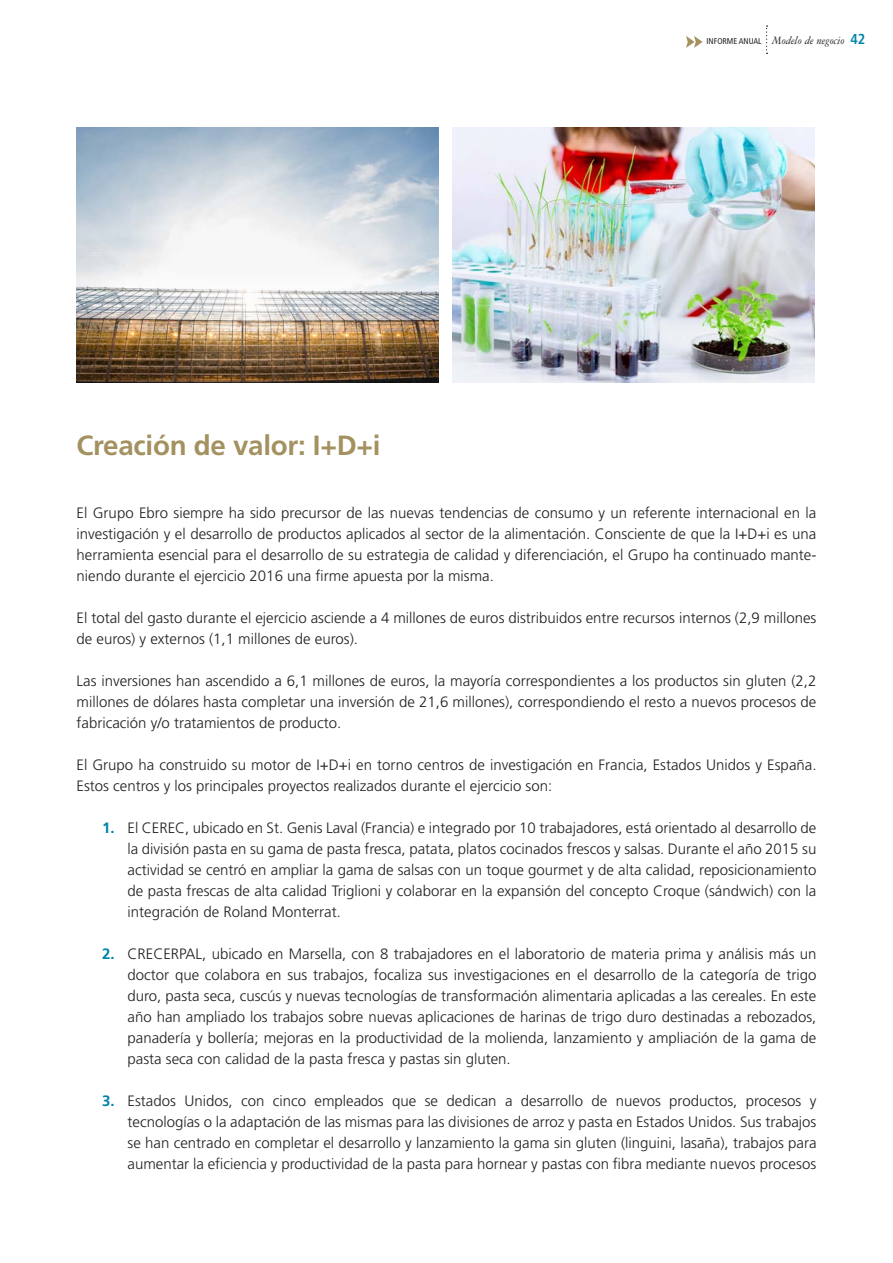
<style>
.page{position:relative;width:893px;height:1263px;background:#fff}
.page>*{position:absolute;margin:0;border:0;box-sizing:border-box;transform-origin:0 0}
.Titulares{font:700 27.75px "Frutiger LT Std";letter-spacing:-.01em;color:#a3915f}
.t1{font:300 15px/21px "Frutiger LT Std";color:#231f20;text-align:justify}
.t2{font:italic 12px "Garamond 3 LT Std";color:#231f20}
.s1{font-family:"Frutiger LT Std";font-style:normal;font-stretch:condensed;font-size:8.4px}
.s2{font-family:"Frutiger LT Std";font-weight:700;font-style:normal;font-stretch:condensed;font-size:14.4px;color:#0083a9}
.s3{font-weight:700;color:#0083a9}
</style>
<div class="page">
<svg style="left:686px;top:36px;width:17px;height:12px"></svg>
<svg style="left:766px;top:26px;width:2px;height:28px"></svg>
<img style="left:77px;top:128px;width:361px;height:255px">
<img style="left:452px;top:128px;width:362px;height:255px">
<p class="Titulares" style="left:77px;top:429px;width:306px">Creación de valor: I+D+i</p>
<p class="t2" style="left:707px;top:34px;width:160px"><span class="s1">INFORME ANUAL</span> Modelo de negocio <span class="s2">42</span></p>
<p class="t1" style="left:77px;top:502px;width:741px">El Grupo Ebro siempre ha sido precursor de las nuevas tendencias de consumo y un referente internacional en la investigación y el desarrollo de productos aplicados al sector de la alimentación. Consciente de que la I+D+i es una herramienta esencial para el desarrollo de su estrategia de calidad y diferenciación, el Grupo ha continuado mante&shy;niendo durante el ejercicio 2016 una firme apuesta por la misma.</p>
<p class="t1" style="left:77px;top:607px;width:741px">El total del gasto durante el ejercicio asciende a 4 millones de euros distribuidos entre recursos internos (2,9 millones de euros) y externos (1,1 millones de euros).</p>
<p class="t1" style="left:77px;top:670px;width:741px">Las inversiones han ascendido a 6,1 millones de euros, la mayoría correspondientes a los productos sin gluten (2,2 millones de dólares hasta completar una inversión de 21,6 millones), correspondiendo el resto a nuevos procesos de fabricación y/o tratamientos de producto.</p>
<p class="t1" style="left:77px;top:754px;width:741px">El Grupo ha construido su motor de I+D+i en torno centros de investigación en Francia, Estados Unidos y España.<br>Estos centros y los principales proyectos realizados durante el ejercicio son:</p>
<p class="t1" style="left:128px;top:817px;width:690px;text-indent:-26px"><span class="s3">1.</span> El CEREC, ubicado en St. Genis Laval (Francia) e integrado por 10 trabajadores, está orientado al desarrollo de la división pasta en su gama de pasta fresca, patata, platos cocinados frescos y salsas. Durante el año 2015 su actividad se centró en ampliar la gama de salsas con un toque gourmet y de alta calidad, reposicionamiento de pasta frescas de alta calidad Triglioni y colaborar en la expansión del concepto Croque (sándwich) con la integración de Roland Monterrat.</p>
<p class="t1" style="left:128px;top:943px;width:690px;text-indent:-26px"><span class="s3">2.</span> CRECERPAL, ubicado en Marsella, con 8 trabajadores en el laboratorio de materia prima y análisis más un doctor que colabora en sus trabajos, focaliza sus investigaciones en el desarrollo de la categoría de trigo duro, pasta seca, cuscús y nuevas tecnologías de transformación alimentaria aplicadas a las cereales. En este año han ampliado los trabajos sobre nuevas aplicaciones de harinas de trigo duro destinadas a rebozados, panadería y bollería; mejoras en la productividad de la molienda, lanzamiento y ampliación de la gama de pasta seca con calidad de la pasta fresca y pastas sin gluten.</p>
<p class="t1" style="left:128px;top:1090px;width:690px;text-indent:-26px"><span class="s3">3.</span> Estados Unidos, con cinco empleados que se dedican a desarrollo de nuevos productos, procesos y tecnologías o la adaptación de las mismas para las divisiones de arroz y pasta en Estados Unidos. Sus trabajos se han centrado en completar el desarrollo y lanzamiento la gama sin gluten (linguini, lasaña), trabajos para aumentar la eficiencia y productividad de la pasta para hornear y pastas con fibra mediante nuevos procesos</p>
</div>
